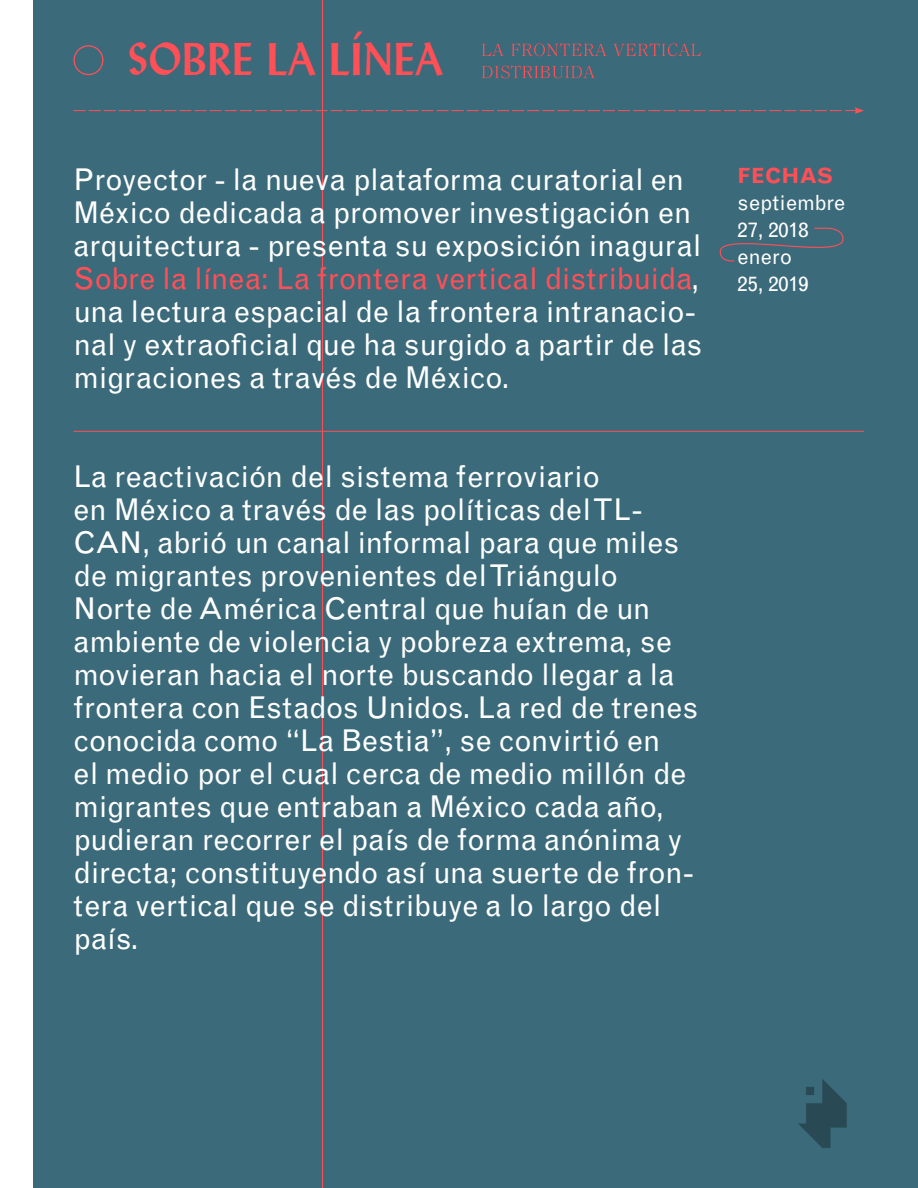
<style>
.page{position:relative;width:918px;height:1188px;background:#fff}
.page>*{position:absolute;margin:0;border:0;box-sizing:border-box;transform-origin:0 0}
.t1{font:700 45.6px "Lydian BT";letter-spacing:.01em;color:#ff4f57}
.t2{font:30px/33px "Grotesque MT Std";letter-spacing:-.005em;color:#fff}
.t3{font:21px/27px "Grotesque MT Std";color:#fff}
.t4{font:700 21px "Grotesque MT Std";color:#ff4f57}
.s1{color:#ff4f57}
</style>
<div class="page">
<div style="left:33px;top:0;width:885px;height:1188px;background:#3b6a7a"></div>
<hr style="left:322px;top:0;width:1px;height:1188px;background:#ff4f57">
<svg style="left:482px;top:66px;width:113px;height:12px"></svg>
<svg style="left:482px;top:43px;width:219px;height:13px"></svg>
<div style="left:73px;top:45px;width:30px;height:30px;border:1px solid #ff4f57;border-radius:50%"></div>
<svg style="left:719px;top:227px;width:125px;height:35px"></svg>
<hr style="left:74px;top:431px;width:790px;height:1px;background:#ff4f57">
<svg style="left:74px;top:107px;width:790px;height:7px"></svg>
<img style="left:798px;top:1079px;width:49px;height:69px">
<h1 class="t1" style="left:128px;top:31px;width:316px">SOBRE LA LÍNEA</h1>
<p class="t2" style="left:74px;top:163px;width:631px">Proyector - la nueva plataforma curatorial en México dedicada a promover investigación en arquitectura - presenta su exposición inagural <span class="s1">Sobre la línea: La frontera vertical distribuida</span>, una lectura espacial de la frontera intranacio&shy;nal y extraoficial que ha surgido a partir de las migraciones a través de México.</p>
<p class="t2" style="left:74px;top:460px;width:626px">La reactivación del sistema ferroviario<br>en México a través de las políticas del TL-CAN, abrió un canal informal para que miles de migrantes provenientes del Triángulo Norte de América Central que huían de un ambiente de violencia y pobreza extrema, se movieran hacia el norte buscando llegar a la frontera con Estados Unidos. La red de trenes conocida como “La Bestia”, se convirtió en<br>el medio por el cual cerca de medio millón de migrantes que entraban a México cada año, pudieran recorrer el país de forma anónima y directa; constituyendo así una suerte de fron&shy;tera vertical que se distribuye a lo largo del país.</p>
<p class="t4" style="left:738px;top:163px;width:79px">FECHAS</p>
<p class="t3" style="left:738px;top:189px;width:109px">septiembre<br>27, 2018 enero<br>25, 2019</p>
</div>
